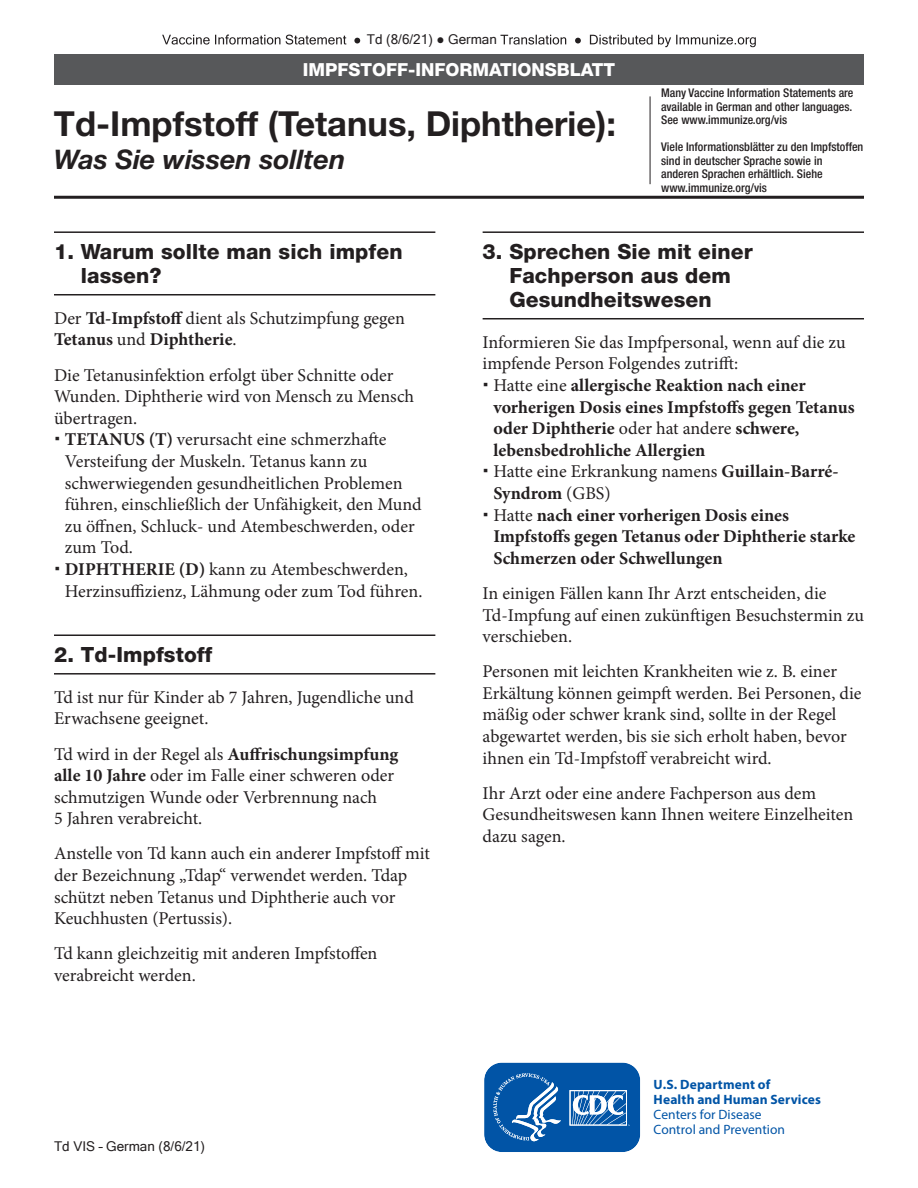
<style>
.page{position:relative;width:918px;height:1188px;background:#fff}
.page>*{position:absolute;margin:0;border:0;box-sizing:border-box;transform-origin:0 0}
.t1{font:700 34.5px "Helvetica Neue LT Std";color:#231f20}
.t2{font:italic 700 27px "Helvetica Neue LT Std";color:#231f20}
.t3{font:800 21px/24px "Helvetica Neue LT Std";letter-spacing:.005em;color:#231f20}
.t4{font:18px/21.6px "Minion Pro";color:#231f20}
.t5{font:700 18px/21.6px "Minion Pro";color:#231f20}
.t6{font:800 18px "Helvetica Neue LT Std";color:#fff}
.t7{font:700 13.5px/15px "Myriad Pro";letter-spacing:.01em;color:#0154a6}
.t8{font:13.5px/15px "Myriad Pro";color:#0154a6}
.t9{font:13.5px "Microsoft Sans Serif";color:#231f20}
.t10{font:500 condensed 12px/13.5px "Helvetica Neue LT Std";color:#231f20;text-align:justify}
.s1{font-weight:700}
.s2{font-weight:400}
</style>
<div class="page">
<div style="left:54px;top:54px;width:810px;height:31px;background:#57585a"></div>
<hr style="left:650px;top:96px;width:1px;height:88px;background:#231f20">
<hr style="left:54px;top:196px;width:810px;height:3px;background:#231f20">
<svg style="left:484px;top:1062px;width:157px;height:90px;background:#296fb4"></svg>
<hr style="left:54px;top:294px;width:381px;height:1px;background:#231f20">
<hr style="left:54px;top:231px;width:381px;height:2px;background:#231f20">
<hr style="left:54px;top:673px;width:381px;height:2px;background:#231f20">
<hr style="left:54px;top:634px;width:381px;height:2px;background:#231f20">
<hr style="left:483px;top:318px;width:381px;height:1px;background:#231f20">
<hr style="left:483px;top:231px;width:381px;height:2px;background:#231f20">
<svg style="left:162px;top:35px;width:198px;height:10px"></svg>
<svg style="left:501px;top:35px;width:255px;height:12px"></svg>
<p class="t9" style="left:367px;top:32px;width:131px">Td (8/6/21) ● German</p>
<p class="t6" style="left:303px;top:59px;width:314px">IMPFSTOFF-INFORMATIONSBLATT</p>
<h2 class="t1" style="left:54px;top:103px;width:564px">Td-Impfstoff (Tetanus, Diphtherie):</h2>
<h2 class="t2" style="left:54px;top:142px;width:293px">Was Sie wissen sollten</h2>
<p class="t10" style="left:661px;top:86px;width:194px">Many Vaccine Information Statements are available in German and other languages.<br>See www.immunize.org/vis</p>
<p class="t10" style="left:661px;top:140px;width:204px;text-align:left">Viele Informationsblätter zu den Impfstoffen sind in deutscher Sprache sowie in<br>anderen Sprachen erhältlich. Siehe www.immunize.org/vis</p>
<h3 class="t3" style="left:81px;top:239px;width:323px;text-indent:-27px">1. Warum sollte man sich impfen lassen?</h3>
<p class="t4" style="left:54px;top:307px;width:353px">Der <span class="s1">Td-Impfstoff</span> dient als Schutzimpfung gegen<br><span class="s1">Tetanus</span> und <span class="s1">Diphtherie</span>.</p>
<p class="t4" style="left:54px;top:364px;width:362px">Die Tetanusinfektion erfolgt über Schnitte oder<br>Wunden. Diphtherie wird von Mensch zu Mensch übertragen.</p>
<p class="t4" style="left:65px;top:429px;width:358px"><span class="s1">TETANUS (T)</span> verursacht eine schmerzhafte Versteifung der Muskeln. Tetanus kann zu schwerwiegenden gesundheitlichen Problemen führen, einschließlich der Unfähigkeit, den Mund zu öffnen, Schluck- und Atembeschwerden, oder zum Tod.</p>
<p class="t4" style="left:65px;top:558px;width:359px"><span class="s1">DIPHTHERIE (D)</span> kann zu Atembeschwerden,<br>Herzinsuffizienz, Lähmung oder zum Tod führen.</p>
<h3 class="t3" style="left:54px;top:642px;width:160px">2. Td-Impfstoff</h3>
<p class="t4" style="left:54px;top:686px;width:361px">Td ist nur für Kinder ab 7 Jahren, Jugendliche und<br>Erwachsene geeignet.</p>
<p class="t4" style="left:54px;top:743px;width:346px">Td wird in der Regel als <span class="s1">Auffrischungsimpfung alle 10 Jahre</span> oder im Falle einer schweren oder schmutzigen Wunde oder Verbrennung nach<br>5 Jahren verabreicht.</p>
<p class="t4" style="left:54px;top:843px;width:377px">Anstelle von Td kann auch ein anderer Impfstoff mit der Bezeichnung „Tdap“ verwendet werden. Tdap schützt neben Tetanus und Diphtherie auch vor Keuchhusten (Pertussis).</p>
<p class="t4" style="left:54px;top:943px;width:325px">Td kann gleichzeitig mit anderen Impfstoffen verabreicht werden.</p>
<p class="t9" style="left:54px;top:1138px;width:153px">Td VIS – German (8/6/21)</p>
<h3 class="t3" style="left:509px;top:239px;width:245px;text-indent:-27px">3. Sprechen Sie mit einer<br>Fachperson aus dem<br>Gesundheitswesen</h3>
<p class="t4" style="left:483px;top:331px;width:365px">Informieren Sie das Impfpersonal, wenn auf die zu impfende Person Folgendes zutrifft:</p>
<p class="t5" style="left:493px;top:374px;width:363px"><span class="s2">Hatte eine</span> allergische Reaktion nach einer vorherigen Dosis eines Impfstoffs gegen Tetanus oder Diphtherie <span class="s2">oder hat andere</span> schwere, lebensbedrohliche Allergien</p>
<p class="t4" style="left:493px;top:461px;width:347px">Hatte eine Erkrankung namens <span class="s1">Guillain-Barré-<br>Syndrom</span> (GBS)</p>
<p class="t5" style="left:493px;top:504px;width:364px"><span class="s2">Hatte</span> nach einer vorherigen Dosis eines<br>Impfstoffs gegen Tetanus oder Diphtherie starke<br>Schmerzen oder Schwellungen</p>
<p class="t4" style="left:483px;top:582px;width:383px">In einigen Fällen kann Ihr Arzt entscheiden, die<br>Td-Impfung auf einen zukünftigen Besuchstermin zu verschieben.</p>
<p class="t4" style="left:483px;top:661px;width:380px">Personen mit leichten Krankheiten wie z. B. einer Erkältung können geimpft werden. Bei Personen, die mäßig oder schwer krank sind, sollte in der Regel abgewartet werden, bis sie sich erholt haben, bevor ihnen ein Td-Impfstoff verabreicht wird.</p>
<p class="t4" style="left:483px;top:782px;width:372px">Ihr Arzt oder eine andere Fachperson aus dem<br>Gesundheitswesen kann Ihnen weitere Einzelheiten dazu sagen.</p>
<p class="t7" style="left:654px;top:1077px;width:169px">U.S. Department of<br>Health and Human Services</p>
<p class="t8" style="left:654px;top:1107px;width:133px">Centers for Disease<br>Control and Prevention</p>
</div>
